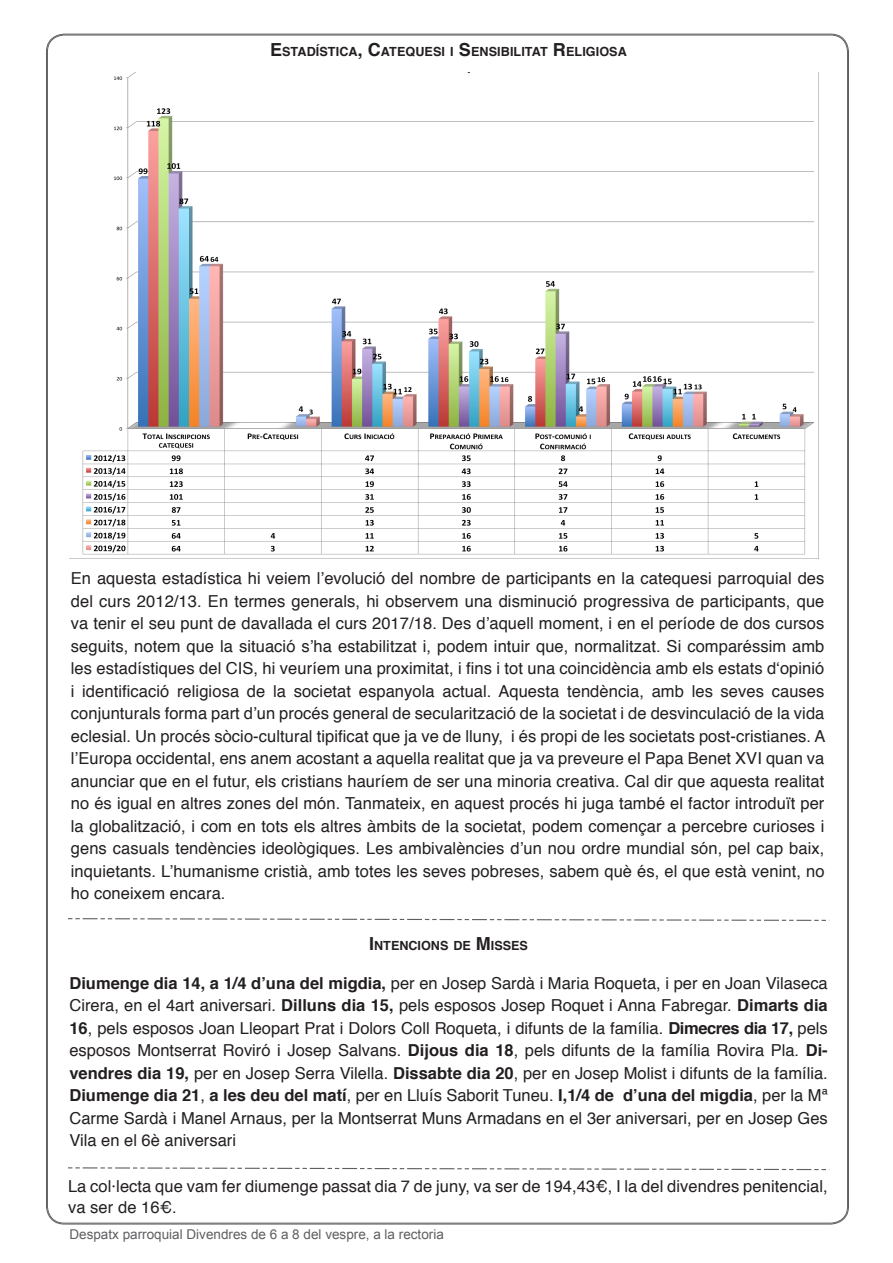
<style>
.page{position:relative;width:893px;height:1263px;background:#fff}
.page>*{position:absolute;margin:0;border:0;box-sizing:border-box;transform-origin:0 0}
.t1{font:16.5px/22.5px "Helvetica";letter-spacing:.005em;color:#231f20;text-align:justify}
.t2{font:13.5px "Arial";color:#5f5f62}
.t3{font:700 12.6px "Helvetica";letter-spacing:.005em;color:#231f20}
.s1{font-size:18px}
.s2{font-weight:700}
</style>
<div class="page">
<img style="left:69px;top:72px;width:750px;height:487px">
<svg style="left:68px;top:918px;width:762px;height:3px"></svg>
<svg style="left:68px;top:1167px;width:762px;height:4px"></svg>
<p class="t3" style="left:270px;top:42px;width:358px"><span class="s1">E</span>STADÍSTICA<span class="s1">, C</span>ATEQUESI I <span class="s1">S</span>ENSIBILITAT <span class="s1">R</span> ELIGIOSA</p>
<p class="t1" style="left:71px;top:568px;width:756px">En aquesta estadística hi veiem l’evolució del nombre de participants en la catequesi parroquial des del curs 2012/13. En termes generals, hi observem una disminució progressiva de participants, que va tenir el seu punt de davallada el curs 2017/18. Des d’aquell moment, i en el període de dos cursos seguits, notem que la situació s’ha estabilitzat i, podem intuir que, normalitzat. Si comparéssim amb les estadístiques del CIS, hi veuríem una proximitat, i fins i tot una coincidència amb els estats d‘opinió i identificació religiosa de la societat espanyola actual. Aquesta tendència, amb les seves causes conjunturals forma part d’un procés general de secularització de la societat i de desvinculació de la vida eclesial. Un procés sòcio-cultural tipificat que ja ve de lluny, i és propi de les societats post-cristianes. A l’Europa occidental, ens anem acostant a aquella realitat que ja va preveure el Papa Benet XVI quan va anunciar que en el futur, els cristians hauríem de ser una minoria creativa. Cal dir que aquesta realitat no és igual en altres zones del món. Tanmateix, en aquest procés hi juga també el factor introduït per la globalització, i com en tots els altres àmbits de la societat, podem començar a percebre curioses i gens casuals tendències ideològiques. Les ambivalències d’un nou ordre mundial són, pel cap baix, inquietants. L’humanisme cristià, amb totes les seves pobreses, sabem què és, el que està venint, no ho coneixem encara.</p>
<p class="t3" style="left:369px;top:935px;width:160px"><span class="s1">I</span> NTENCIONS DE <span class="s1">M</span>ISSES</p>
<p class="t1" style="left:69px;top:972px;width:760px"><span class="s2">Diumenge dia 14, a 1/4 d’una del migdia,</span> per en Josep Sardà i Maria Roqueta, i per en Joan Vilaseca Cirera, en el 4art aniversari. <span class="s2">Dilluns dia 15,</span> pels esposos Josep Roquet i Anna Fabregar. <span class="s2">Dimarts dia 16</span>, pels esposos Joan Lleopart Prat i Dolors Coll Roqueta, i difunts de la família. <span class="s2">Dimecres dia 17,</span> pels esposos Montserrat Roviró i Josep Salvans. <span class="s2">Dijous dia 18</span>, pels difunts de la família Rovira Pla. <span class="s2">Di&shy;vendres dia 19,</span> per en Josep Serra Vilella. <span class="s2">Dissabte dia 20</span>, per en Josep Molist i difunts de la família.<br><span class="s2">Diumenge dia 21</span>, <span class="s2">a les deu del matí</span>, per en Lluís Saborit Tuneu. <span class="s2">I,1/4 de d’una del migdia</span>, per la Mª Carme Sardà i Manel Arnaus, per la Montserrat Muns Armadans en el 3er aniversari, per en Josep Ges Vila en el 6è aniversari</p>
<p class="t1" style="left:68px;top:1176px;width:761px;line-height:21px">La col·lecta que vam fer diumenge passat dia 7 de juny, va ser de 194,43€, I la del divendres penitencial, va ser de 16€.</p>
<p class="t2" style="left:69px;top:1226px;width:376px">Despatx parroquial Divendres de 6 a 8 del vespre, a la rectoria</p>
</div>
